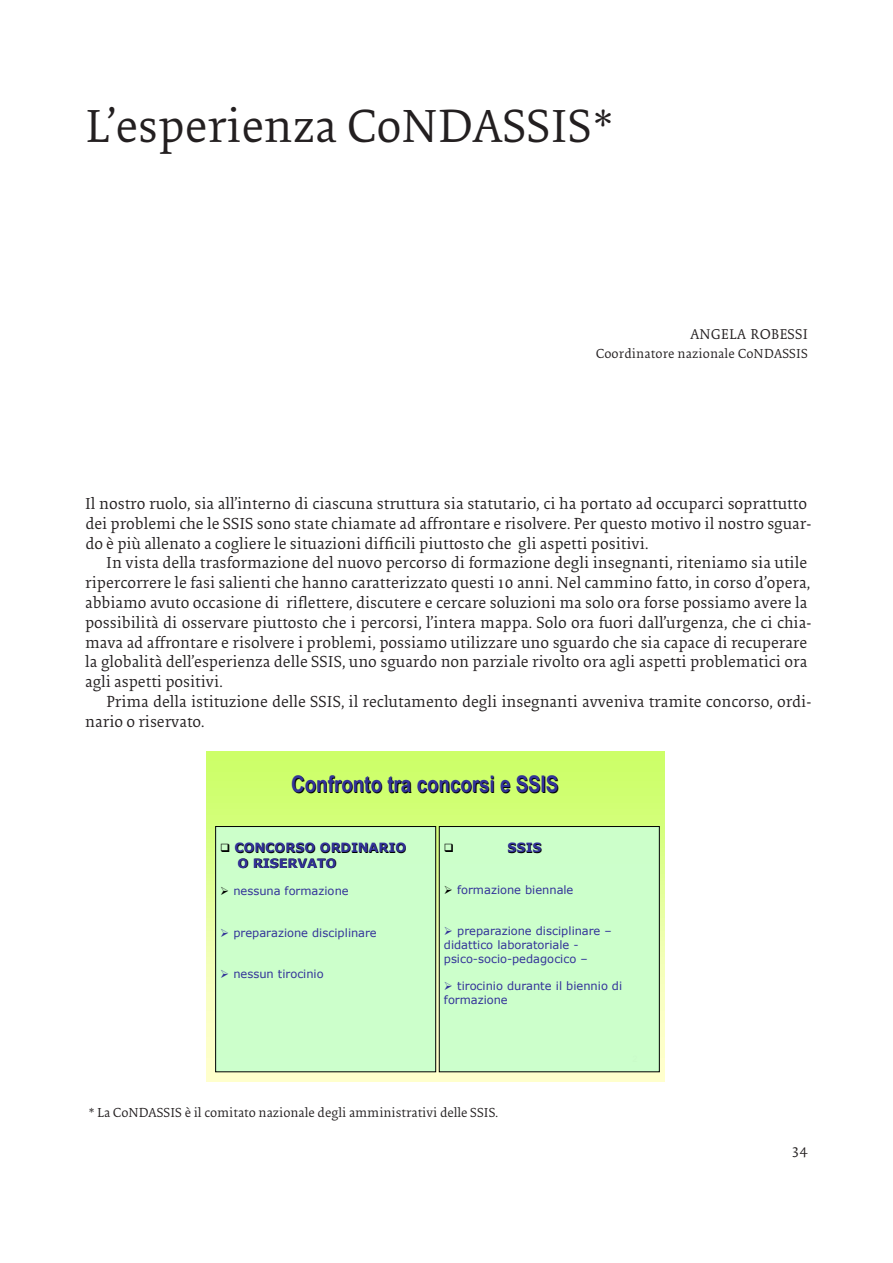
<style>
.page{position:relative;width:893px;height:1263px;background:#fff}
.page>*{position:absolute;margin:0;border:0;box-sizing:border-box;transform-origin:0 0}
.Titolo_capitolo{font:48px "Collis Roman Txt";color:#231f20}
.t1{font:700 22.95px "Arial Narrow";color:#000}
.Normale{font:16.5px/19.8px "Collis Roman Txt";color:#231f20}
.t2{font:15px "Collis Roman Txt";color:#231f20}
.txt1{font:14.7px "Collis Roman Txt";letter-spacing:.015em;color:#231f20}
.txt1-2{font:13.5px "Collis Roman Txt";color:#231f20}
.t3{font:700 12.75px/15.3px "Verdana";color:#000}
.t4{font:11.4px/13.8px "Verdana";color:#339}
.s1{color:#000}
</style>
<div class="page">
<div style="left:207px;top:751px;width:458px;height:10px;background:#cdff68"></div>
<div style="left:207px;top:761px;width:458px;height:11px;background:#cdff6a"></div>
<div style="left:207px;top:772px;width:458px;height:9px;background:#ceff6c"></div>
<div style="left:207px;top:781px;width:458px;height:7px;background:#cfff6e"></div>
<div style="left:207px;top:788px;width:458px;height:8px;background:#cfff70"></div>
<div style="left:207px;top:796px;width:458px;height:7px;background:#d0ff72"></div>
<div style="left:207px;top:803px;width:458px;height:6px;background:#d1ff74"></div>
<div style="left:207px;top:809px;width:458px;height:6px;background:#d2ff76"></div>
<div style="left:207px;top:815px;width:458px;height:5px;background:#d3ff78"></div>
<hr style="left:207px;top:820px;width:458px;height:4px;background:#d4ff7a">
<div style="left:207px;top:824px;width:458px;height:6px;background:#d4ff7c"></div>
<svg style="left:207px;top:830px;width:458px;height:4px"></svg>
<svg style="left:207px;top:834px;width:458px;height:5px"></svg>
<svg style="left:207px;top:839px;width:458px;height:4px"></svg>
<svg style="left:207px;top:843px;width:458px;height:5px"></svg>
<svg style="left:207px;top:848px;width:458px;height:4px"></svg>
<svg style="left:207px;top:852px;width:458px;height:4px"></svg>
<svg style="left:207px;top:856px;width:458px;height:4px"></svg>
<svg style="left:207px;top:860px;width:458px;height:4px"></svg>
<svg style="left:207px;top:864px;width:458px;height:5px"></svg>
<svg style="left:207px;top:869px;width:458px;height:5px"></svg>
<svg style="left:207px;top:874px;width:458px;height:4px"></svg>
<svg style="left:207px;top:878px;width:458px;height:4px"></svg>
<svg style="left:207px;top:882px;width:458px;height:4px"></svg>
<svg style="left:207px;top:886px;width:458px;height:4px"></svg>
<svg style="left:207px;top:890px;width:458px;height:4px"></svg>
<svg style="left:207px;top:894px;width:458px;height:4px"></svg>
<svg style="left:207px;top:898px;width:458px;height:4px"></svg>
<svg style="left:207px;top:902px;width:458px;height:4px"></svg>
<svg style="left:207px;top:906px;width:458px;height:4px"></svg>
<hr style="left:207px;top:910px;width:458px;height:3px;background:#e8ffa3">
<svg style="left:207px;top:913px;width:458px;height:5px"></svg>
<svg style="left:207px;top:918px;width:458px;height:4px"></svg>
<svg style="left:207px;top:922px;width:458px;height:4px"></svg>
<svg style="left:207px;top:926px;width:458px;height:5px"></svg>
<svg style="left:207px;top:931px;width:458px;height:6px"></svg>
<svg style="left:207px;top:937px;width:458px;height:4px"></svg>
<svg style="left:207px;top:941px;width:458px;height:5px"></svg>
<svg style="left:207px;top:946px;width:458px;height:6px"></svg>
<svg style="left:207px;top:952px;width:458px;height:5px"></svg>
<svg style="left:207px;top:957px;width:458px;height:7px"></svg>
<svg style="left:207px;top:964px;width:458px;height:6px"></svg>
<svg style="left:207px;top:970px;width:458px;height:7px"></svg>
<svg style="left:207px;top:977px;width:458px;height:7px"></svg>
<svg style="left:207px;top:984px;width:458px;height:8px"></svg>
<svg style="left:207px;top:992px;width:458px;height:8px"></svg>
<svg style="left:207px;top:1000px;width:458px;height:11px"></svg>
<svg style="left:207px;top:1011px;width:458px;height:12px"></svg>
<svg style="left:207px;top:1023px;width:458px;height:14px"></svg>
<svg style="left:207px;top:1037px;width:458px;height:21px"></svg>
<div style="left:207px;top:1058px;width:458px;height:23px;background:#ffc"></div>
<div style="left:216px;top:826px;width:220px;height:246px;background:#cfc"></div>
<div style="left:215px;top:826px;width:221px;height:246px;border:1px solid #000"></div>
<div style="left:439px;top:826px;width:220px;height:246px;background:#cfc"></div>
<div style="left:439px;top:826px;width:220px;height:246px;border:1px solid #000"></div>
<p class="Titolo_capitolo" style="left:85px;top:102px;width:531px">L’esperienza CoNDASSIS*</p>
<p class="txt1" style="left:690px;top:326px;width:119px">ANGELA ROBESSI</p>
<p class="txt1-2" style="left:596px;top:347px;width:214px">Coordinatore nazionale CoNDASSIS</p>
<p class="Normale" style="left:85px;top:494px;width:728px">Il nostro ruolo, sia all’interno di ciascuna struttura sia statutario, ci ha portato ad occuparci soprattutto dei problemi che le SSIS sono state chiamate ad affrontare e risolvere. Per questo motivo il nostro sguar&shy;do è più allenato a cogliere le situazioni difficili piuttosto che gli aspetti positivi.</p>
<p class="Normale" style="left:85px;top:554px;width:728px;text-indent:21px">In vista della trasformazione del nuovo percorso di formazione degli insegnanti, riteniamo sia utile ripercorrere le fasi salienti che hanno caratterizzato questi 10 anni. Nel cammino fatto, in corso d’opera, abbiamo avuto occasione di riflettere, discutere e cercare soluzioni ma solo ora forse possiamo avere la possibilità di osservare piuttosto che i percorsi, l’intera mappa. Solo ora fuori dall’urgenza, che ci chia&shy;mava ad affrontare e risolvere i problemi, possiamo utilizzare uno sguardo che sia capace di recuperare la globalità dell’esperienza delle SSIS, uno sguardo non parziale rivolto ora agli aspetti problematici ora agli aspetti positivi.</p>
<p class="Normale" style="left:85px;top:692px;width:727px;text-indent:21px">Prima della istituzione delle SSIS, il reclutamento degli insegnanti avveniva tramite concorso, ordi&shy;nario o riservato.</p>
<p class="t1" style="left:292px;top:767px;width:269px">Confronto tra concorsi e SSIS</p>
<p class="t3" style="left:235px;top:841px;width:173px">CONCORSO ORDINARIO<br>O RISERVATO</p>
<p class="t4" style="left:220px;top:884px;width:130px"><span class="s1">➢</span> nessuna formazione</p>
<p class="t4" style="left:220px;top:926px;width:158px">➢ preparazione disciplinare</p>
<p class="t4" style="left:220px;top:967px;width:105px">➢ nessun tirocinio</p>
<p class="t3" style="left:508px;top:841px;width:36px">SSIS</p>
<p class="t4" style="left:444px;top:883px;width:131px"><span class="s1">➢</span> formazione biennale</p>
<p class="t4" style="left:444px;top:924px;width:169px">➢ preparazione disciplinare – didattico laboratoriale - psico-socio-pedagocico –</p>
<p class="t4" style="left:444px;top:979px;width:180px">➢ tirocinio durante il biennio di formazione</p>
<p class="txt1-2" style="left:89px;top:1105px;width:411px">* La CoNDASSIS è il comitato nazionale degli amministrativi delle SSIS.</p>
<p class="t2" style="left:792px;top:1142px;width:17px">34</p>
</div>
